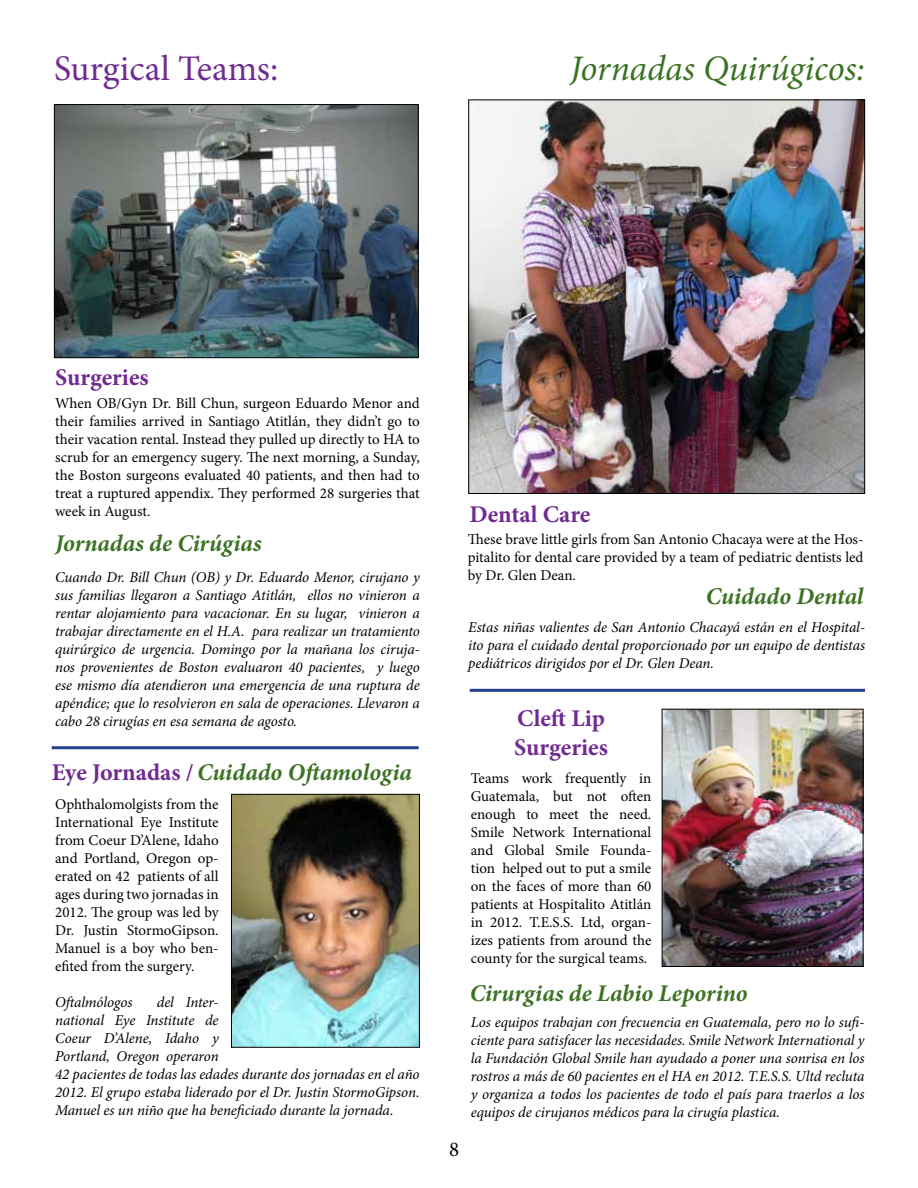
<style>
.page{position:relative;width:918px;height:1188px;background:#fff}
.page>*{position:absolute;margin:0;border:0;box-sizing:border-box;transform-origin:0 0}
.t1{font:italic 36px "Minion Pro";letter-spacing:-.005em;color:#3c7223}
.t2{font:36px "Minion Pro";color:#712b90}
.t3{font:italic 700 24px "Minion Pro";color:#3c7223}
.t4{font:700 24px/28.8px "Minion Pro";color:#712b90}
.t5{font:21px "Minion Pro";color:#000}
.t6{font:italic 15px/18px "Minion Pro";letter-spacing:-.005em;color:#000;text-align:justify}
.t7{font:15px/18px "Minion Pro";color:#000;text-align:justify}
.s1{font-style:normal;color:#712b90}
</style>
<div class="page">
<img style="left:56px;top:106px;width:361px;height:250px">
<div style="left:54px;top:104px;width:365px;height:254px;border:1px solid #000"></div>
<img style="left:470px;top:101px;width:393px;height:391px">
<div style="left:468px;top:99px;width:397px;height:395px;border:1px solid #000"></div>
<img style="left:233px;top:796px;width:185px;height:250px">
<div style="left:231px;top:794px;width:189px;height:254px;border:1px solid #000"></div>
<img style="left:664px;top:711px;width:197px;height:254px">
<div style="left:662px;top:709px;width:201px;height:258px;border:1px solid #000"></div>
<hr style="left:52px;top:746px;width:367px;height:3px;background:#25408f">
<hr style="left:470px;top:689px;width:395px;height:3px;background:#25408f">
<h1 class="t2" style="left:54px;top:45px;width:226px">Surgical Teams:</h1>
<h1 class="t1" style="left:570px;top:44px;width:296px">Jornadas Quirúgicos:</h1>
<h2 class="t4" style="left:55px;top:362px;width:95px">Surgeries</h2>
<p class="t7" style="left:55px;top:394px;width:366px">When OB/Gyn Dr. Bill Chun, surgeon Eduardo Menor and their families arrived in Santiago Atitlán, they didn’t go to their vacation rental. Instead they pulled up directly to HA to scrub for an emergency sugery. The next morning, a Sunday, the Boston surgeons evaluated 40 patients, and then had to treat a ruptured appendix. They performed 28 surgeries that week in August.</p>
<h2 class="t3" style="left:55px;top:526px;width:208px">Jornadas de Cirúgias</h2>
<p class="t6" style="left:55px;top:568px;width:366px">Cuando Dr. Bill Chun (OB) y Dr. Eduardo Menor, cirujano y sus familias llegaron a Santiago Atitlán, ellos no vinieron a rentar alojamiento para vacacionar. En su lugar, vinieron a trabajar directamente en el H.A. para realizar un tratamiento quirúrgico de urgencia. Domingo por la mañana los ciruja&shy;nos provenientes de Boston evaluaron 40 pacientes, y luego ese mismo día atendieron una emergencia de una ruptura de apéndice; que lo resolvieron en sala de operaciones. Llevaron a cabo 28 cirugías en esa semana de agosto.</p>
<h2 class="t3" style="left:52px;top:755px;width:362px"><span class="s1">Eye Jornadas /</span>Cuidado Oftamologia</h2>
<p class="t7" style="left:55px;top:795px;width:165px">Ophthalomolgists from the International Eye Institute from Coeur D’Alene, Idaho and Portland, Oregon op&shy;erated on 42 patients of all ages during two jornadas in 2012. The group was led by Dr. Justin StormoGipson.<br>Manuel is a boy who ben&shy;efited from the surgery.</p>
<p class="t6" style="left:55px;top:993px;width:79px">Oftalmólogos</p>
<p class="t6" style="left:55px;top:993px;width:366px;text-align:left;text-indent:102px">del Inter-<br>national Eye Institute de<br>Coeur D’Alene, Idaho y<br>Portland, Oregon operaron<br>42 pacientes de todas las edades durante dos jornadas en el año 2012. El grupo estaba liderado por el Dr. Justin StormoGipson.<br>Manuel es un niño que ha beneficiado durante la jornada.</p>
<h2 class="t4" style="left:469px;top:499px;width:122px">Dental Care</h2>
<p class="t7" style="left:468px;top:530px;width:397px">These brave little girls from San Antonio Chacaya were at the Hos&shy;pitalito for dental care provided by a team of pediatric dentists led by Dr. Glen Dean.</p>
<h2 class="t3" style="left:706px;top:579px;width:159px">Cuidado Dental</h2>
<p class="t6" style="left:468px;top:618px;width:398px">Estas niñas valientes de San Antonio Chacayá están en el Hospital&shy;ito para el cuidado dental proporcionado por un equipo de dentistas pediátricos dirigidos por el Dr. Glen Dean.</p>
<h3 class="t5" style="left:449px;top:1135px;width:12px">8</h3>
<h2 class="t4" style="left:514px;top:704px;width:95px">Cleft Lip<br>Surgeries</h2>
<p class="t7" style="left:471px;top:770px;width:182px">Teams work frequently in Guatemala, but not often enough to meet the need.<br>Smile Network International and Global Smile Founda&shy;tion helped out to put a smile on the faces of more than 60 patients at Hospitalito Atitlán in 2012. T.E.S.S. Ltd, organ&shy;izes patients from around the county for the surgical teams.</p>
<h2 class="t3" style="left:470px;top:977px;width:279px">Cirurgias de Labio Leporino</h2>
<p class="t6" style="left:471px;top:1013px;width:395px">Los equipos trabajan con frecuencia en Guatemala, pero no lo sufi&shy;ciente para satisfacer las necesidades. Smile Network International y la Fundación Global Smile han ayudado a poner una sonrisa en los rostros a más de 60 pacientes en el HA en 2012. T.E.S.S. Ultd recluta y organiza a todos los pacientes de todo el país para traerlos a los equipos de cirujanos médicos para la cirugía plastica.</p>
</div>
